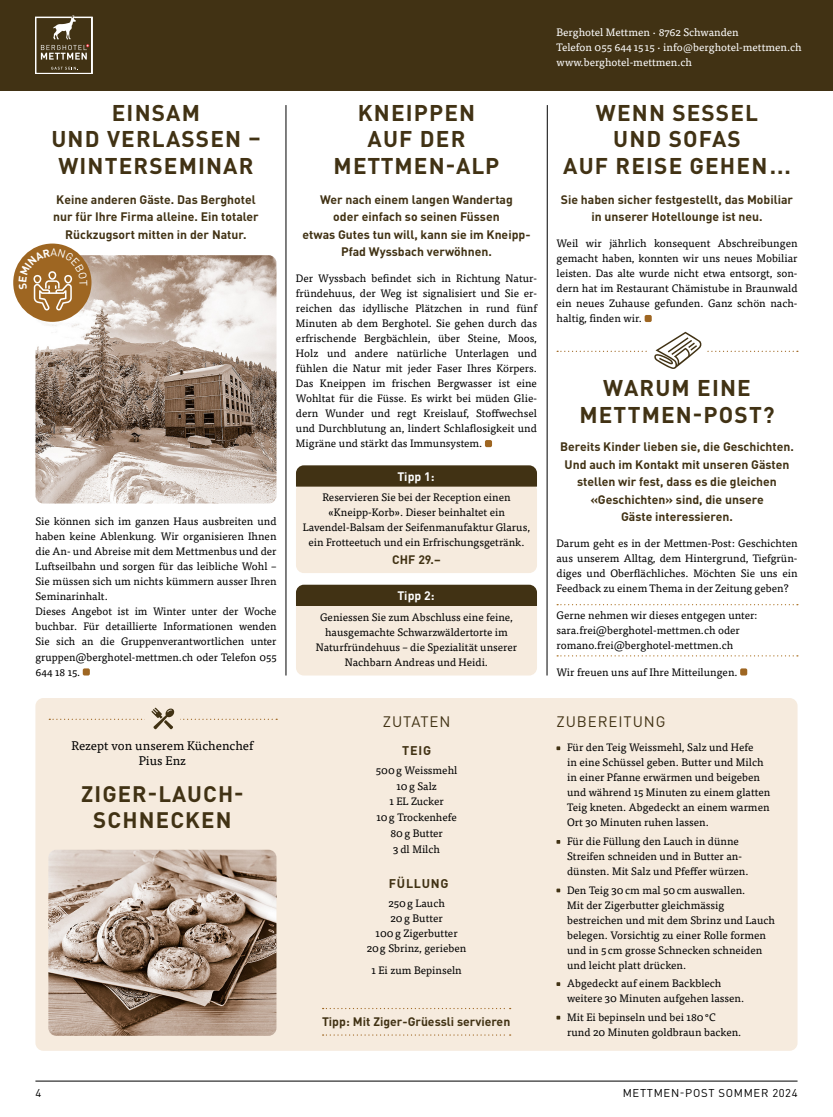
<style>
.page{position:relative;width:833px;height:1117px;background:#fff}
.page>*{position:absolute;margin:0;border:0;box-sizing:border-box;transform-origin:0 0}
.t1{font:700 22.5px/26.2px "DINOT";letter-spacing:.05em;color:#413214;text-align:center}
.t2{font:700 22.25px/26.2px "DINOT";letter-spacing:.05em;color:#413214;text-align:center}
.t3{font:15px "DINOT";letter-spacing:.06em;color:#413214}
.t4{font:12.5px/15px "Tisa OT";color:#000;text-align:center}
.t5{font:700 12.5px "DINOT";letter-spacing:.06em;color:#413214}
.t6{font:700 12.25px/17.5px "DINOT";color:#413214;text-align:center}
.t7{font:700 12.25px "DINOT";color:#fff}
.t8{font:11.25px "DINOT";letter-spacing:.06em;color:#000}
.t9{font:10.75px/15px "Tisa OT";color:#000}
.t10{font:10.75px/15px "Tisa OT";color:#fff}
.s1{font-size:9.38px}
</style>
<div class="page">
<div style="left:296px;top:482px;width:241px;height:91px;background:#f6ebde;border-radius:8px"></div>
<div style="left:296px;top:600px;width:241px;height:75px;background:#f6ebde;border-radius:8px"></div>
<div style="left:0;top:0;width:833px;height:90px;background:#413214"></div>
<div style="left:485px;top:440px;width:7px;height:7px;background:#9e6622;border-radius:2px"></div>
<div style="left:83px;top:668px;width:7px;height:7px;background:#9e6622;border-radius:2px"></div>
<svg style="left:35px;top:16px;width:57px;height:58px"></svg>
<hr style="left:286px;top:105px;width:1px;height:570px;background:#000">
<hr style="left:547px;top:105px;width:1px;height:570px;background:#000">
<hr style="left:832px;top:90px;width:1px;height:468px;background:#413214">
<hr style="left:35px;top:1080px;width:762px;height:1px;background:#000">
<div style="left:35px;top:697px;width:762px;height:353px;background:#f6ebde;border-radius:8px"></div>
<svg style="left:49px;top:707px;width:228px;height:22px"></svg>
<img style="left:48px;top:849px;width:228px;height:186px">
<svg style="left:556px;top:746px;width:4px;height:4px"></svg>
<svg style="left:556px;top:840px;width:4px;height:3px"></svg>
<svg style="left:556px;top:888px;width:4px;height:4px"></svg>
<svg style="left:556px;top:982px;width:4px;height:3px"></svg>
<svg style="left:556px;top:1015px;width:4px;height:4px"></svg>
<svg style="left:323px;top:1034px;width:187px;height:1px"></svg>
<img style="left:35px;top:255px;width:241px;height:248px">
<div style="left:13px;top:243px;width:78px;height:79px;background:#9e6622;border-radius:50%"></div>
<div style="left:296px;top:465px;width:241px;height:21px;background:#413214"></div>
<div style="left:296px;top:584px;width:241px;height:22px;background:#413214"></div>
<div style="left:644px;top:315px;width:7px;height:7px;background:#9e6622;border-radius:2px"></div>
<svg style="left:557px;top:604px;width:241px;height:1px"></svg>
<svg style="left:557px;top:655px;width:241px;height:1px"></svg>
<div style="left:740px;top:668px;width:7px;height:7px;background:#9e6622;border-radius:2px"></div>
<svg style="left:557px;top:332px;width:241px;height:37px"></svg>
<svg style="left:19px;top:248px;width:68px;height:62px"></svg>
<h1 class="t1" style="left:51px;top:99px;width:211px">EINSAM<br>UND VERLASSEN –<br>WINTERSEMINAR</h1>
<p class="t6" style="left:53px;top:190px;width:207px">Keine anderen Gäste. Das Berghotel nur für Ihre Firma alleine. Ein totaler<br>Rückzugsort mitten in der Natur.</p>
<p class="t9" style="left:35px;top:514px;width:242px">Sie können sich im ganzen Haus ausbreiten und haben keine Ablenkung. Wir organisieren Ihnen die An- und Abreise mit dem Mettmenbus und der Luftseilbahn und sorgen für das leibliche Wohl – Sie müssen sich um nichts kümmern ausser Ihren Seminarinhalt.<br>Dieses Angebot ist im Winter unter der Woche buchbar. Für detaillierte Informationen wenden Sie sich an die Gruppenverantwortlichen unter gruppen@berghotel-mettmen.ch oder Telefon 055<br>644 18 15.</p>
<p class="t4" style="left:71px;top:737px;width:183px">Rezept von unserem Küchenchef<br>Pius Enz</p>
<h2 class="t2" style="left:81px;top:779px;width:164px">ZIGER-LAUCH-<br>SCHNECKEN</h2>
<h1 class="t1" style="left:334px;top:99px;width:167px">KNEIPPEN<br>AUF DER<br>METTMEN-ALP</h1>
<p class="t6" style="left:302px;top:190px;width:230px">Wer nach einem langen Wandertag<br>oder einfach so seinen Füssen<br>etwas Gutes tun will, kann sie im Kneipp-<br>Pfad Wyssbach verwöhnen.</p>
<p class="t9" style="left:296px;top:271px;width:242px;text-align:justify">Der Wyssbach befindet sich in Richtung Natur&shy;fründehuus, der Weg ist signalisiert und Sie er&shy;reichen das idyllische Plätzchen in rund fünf Minuten ab dem Berghotel. Sie gehen durch das erfrischende Bergbächlein, über Steine, Moos, Holz und andere natürliche Unterlagen und fühlen die Natur mit jeder Faser Ihres Körpers.<br>Das Kneippen im frischen Bergwasser ist eine Wohltat für die Füsse. Es wirkt bei müden Glie&shy;dern Wunder und regt Kreislauf, Stoffwechsel und Durchblutung an, lindert Schlaflosigkeit und Migräne und stärkt das Immunsystem.</p>
<p class="t7" style="left:397px;top:468px;width:39px">Tipp 1:</p>
<p class="t9" style="left:303px;top:490px;width:229px;text-align:center">Reservieren Sie bei der Reception einen «Kneipp-Korb». Dieser beinhaltet ein Lavendel-Balsam der Seifenmanufaktur Glarus, ein Frotteetuch und ein Erfrischungsgetränk.</p>
<p class="t6" style="left:392px;top:550px;width:50px">CHF 29.–</p>
<p class="t7" style="left:397px;top:587px;width:39px">Tipp 2:</p>
<p class="t9" style="left:316px;top:610px;width:203px;text-align:center">Geniessen Sie zum Abschluss eine feine, hausgemachte Schwarzwäldertorte im Naturfründehuus – die Spezialität unserer Nachbarn Andreas und Heidi.</p>
<h3 class="t3" style="left:383px;top:711px;width:69px">ZUTATEN</h3>
<p class="t5" style="left:402px;top:742px;width:30px">TEIG</p>
<p class="t9" style="left:376px;top:762px;width:83px;line-height:15.9px;text-align:center">500g Weissmehl<br>10g Salz<br>1 EL Zucker<br>10g Trockenhefe<br>80g Butter<br>3 dl Milch</p>
<p class="t5" style="left:389px;top:875px;width:61px">FÜLLUNG</p>
<p class="t9" style="left:367px;top:895px;width:101px;text-align:center">250g Lauch<br>20g Butter<br>100g Zigerbutter<br>20g Sbrinz, gerieben</p>
<p class="t9" style="left:371px;top:962px;width:92px">1 Ei zum Bepinseln</p>
<p class="t6" style="left:322px;top:1011px;width:190px">Tipp: Mit Ziger-Grüessli servieren</p>
<p class="t10" style="left:556px;top:25px;width:247px">Berghotel Mettmen · 8762 Schwanden<br>Telefon 055 644 15 15 · info<span class="s1">@</span>berghotel-mettmen.ch www.berghotel-mettmen.ch</p>
<h1 class="t1" style="left:563px;top:99px;width:229px">WENN SESSEL<br>UND SOFAS<br>AUF REISE GEHEN...</h1>
<p class="t6" style="left:561px;top:190px;width:234px">Sie haben sicher festgestellt, das Mobiliar in unserer Hotellounge ist neu.</p>
<p class="t9" style="left:556px;top:236px;width:242px;text-align:justify">Weil wir jährlich konsequent Abschreibungen gemacht haben, konnten wir uns neues Mobiliar leisten. Das alte wurde nicht etwa entsorgt, son&shy;dern hat im Restaurant Chämistube in Braunwald ein neues Zuhause gefunden. Ganz schön nach&shy;haltig, finden wir.</p>
<h1 class="t1" style="left:579px;top:374px;width:197px">WARUM EINE<br>METTMEN-POST?</h1>
<p class="t6" style="left:560px;top:437px;width:235px">Bereits Kinder lieben sie, die Geschichten.<br>Und auch im Kontakt mit unseren Gästen stellen wir fest, dass es die gleichen «Geschichten» sind, die unsere<br>Gäste interessieren.</p>
<p class="t9" style="left:556px;top:535px;width:242px;text-align:justify">Darum geht es in der Mettmen-Post: Geschichten aus unserem Alltag, dem Hintergrund, Tiefgrün&shy;diges und Oberflächliches. Möchten Sie uns ein Feedback zu einem Thema in der Zeitung geben?</p>
<p class="t9" style="left:556px;top:607px;width:202px">Gerne nehmen wir dieses entgegen unter: sara.frei@berghotel-mettmen.ch oder romano.frei@berghotel-mettmen.ch</p>
<p class="t9" style="left:556px;top:664px;width:183px">Wir freuen uns auf Ihre Mitteilungen.</p>
<h3 class="t3" style="left:556px;top:711px;width:110px">ZUBEREITUNG</h3>
<p class="t9" style="left:567px;top:740px;width:205px">Für den Teig Weissmehl, Salz und Hefe<br>in eine Schüssel geben. Butter und Milch in einer Pfanne erwärmen und beigeben und während 15 Minuten zu einem glatten Teig kneten. Abgedeckt an einem warmen Ort 30 Minuten ruhen lassen.</p>
<p class="t9" style="left:567px;top:833px;width:183px">Für die Füllung den Lauch in dünne<br>Streifen schneiden und in Butter an&shy;dünsten. Mit Salz und Pfeffer würzen.</p>
<p class="t9" style="left:567px;top:882px;width:209px">Den Teig 30cm mal 50cm auswallen.<br>Mit der Zigerbutter gleichmässig bestreichen und mit dem Sbrinz und Lauch belegen. Vorsichtig zu einer Rolle formen und in 5 cm grosse Schnecken schneiden und leicht platt drücken.</p>
<p class="t9" style="left:567px;top:975px;width:178px">Abgedeckt auf einem Backblech weitere 30 Minuten aufgehen lassen.</p>
<p class="t9" style="left:567px;top:1009px;width:176px">Mit Ei bepinseln und bei 180°C rund 20 Minuten goldbraun backen.</p>
<p class="t8" style="left:35px;top:1085px;width:7px">4</p>
<p class="t8" style="left:623px;top:1085px;width:176px">METTMEN-POST SOMMER 2024</p>
</div>
